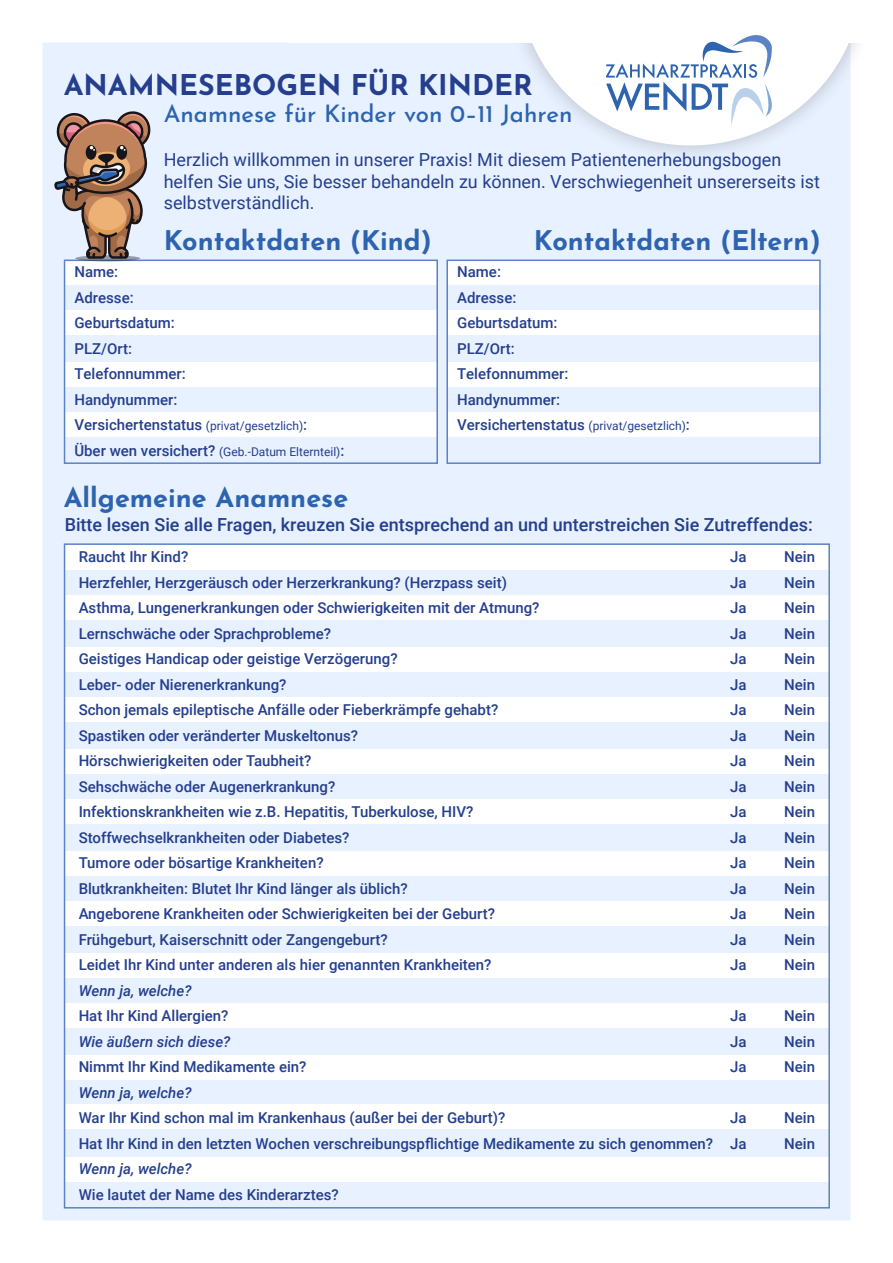
<style>
.page{position:relative;width:893px;height:1263px;background:#fff}
.page>*{position:absolute;margin:0;border:0;box-sizing:border-box;transform-origin:0 0}
.t1{font:700 28.5px "Josefin Sans";color:#253f8e}
.t2{font:700 27px "Josefin Sans";color:#2d63af}
.t3{font:500 24px "Josefin Sans";color:#2d63af}
.t4{font:18px/21.6px "Roboto";color:#253f8e}
.t5{font:500 18px "Roboto";color:#253f8e}
.t6{font:500 15px/25.5px "Roboto";color:#253f8e}
.t7{font:italic 500 15px "Roboto";color:#253f8e}
.t8{font:12px "Roboto";color:#253f8e}
.s1{font-weight:400;font-size:12px}
.s2{font-weight:500;font-size:15px}
</style>
<div class="page">
<div style="left:43px;top:43px;width:807px;height:1177px;background:#e8f1ff"></div>
<div style="left:500px;top:0;width:381px;height:164px;background:#231f20;opacity:.25"></div>
<svg style="left:519px;top:43px;width:343px;height:102px"></svg>
<div style="left:288px;top:0;width:605px;height:43px;background:#fff"></div>
<div style="left:65px;top:545px;width:765px;height:25px;background:#fff"></div>
<div style="left:65px;top:749px;width:765px;height:25px;background:#fff"></div>
<div style="left:65px;top:953px;width:765px;height:25px;background:#fff"></div>
<div style="left:65px;top:647px;width:765px;height:25px;background:#fff"></div>
<div style="left:65px;top:851px;width:765px;height:25px;background:#fff"></div>
<div style="left:65px;top:1055px;width:765px;height:24px;background:#fff"></div>
<div style="left:65px;top:595px;width:765px;height:25px;background:#fff"></div>
<div style="left:65px;top:799px;width:765px;height:25px;background:#fff"></div>
<div style="left:65px;top:1003px;width:765px;height:24px;background:#fff"></div>
<div style="left:65px;top:697px;width:765px;height:25px;background:#fff"></div>
<div style="left:65px;top:901px;width:765px;height:24px;background:#fff"></div>
<div style="left:65px;top:1105px;width:765px;height:24px;background:#fff"></div>
<div style="left:65px;top:1157px;width:765px;height:24px;background:#fff"></div>
<div style="left:64px;top:260px;width:374px;height:25px;background:#fff"></div>
<div style="left:64px;top:362px;width:374px;height:25px;background:#fff"></div>
<div style="left:64px;top:310px;width:374px;height:25px;background:#fff"></div>
<div style="left:64px;top:412px;width:374px;height:25px;background:#fff"></div>
<div style="left:64px;top:260px;width:374px;height:204px;border:2px solid #5b83c3"></div>
<div style="left:447px;top:260px;width:374px;height:25px;background:#fff"></div>
<div style="left:447px;top:362px;width:374px;height:25px;background:#fff"></div>
<div style="left:447px;top:310px;width:374px;height:25px;background:#fff"></div>
<div style="left:447px;top:412px;width:374px;height:25px;background:#fff"></div>
<div style="left:446px;top:260px;width:375px;height:204px;border:2px solid #5b83c3"></div>
<svg style="left:54px;top:110px;width:97px;height:151px;background:#ab9285"></svg>
<svg style="left:606px;top:35px;width:166px;height:90px"></svg>
<h1 class="t1" style="left:64px;top:73px;width:470px">ANAMNESEBOGEN FÜR KINDER</h1>
<h3 class="t3" style="left:164px;top:104px;width:410px">Anamnese für Kinder von 0–11 Jahren</h3>
<p class="t4" style="left:164px;top:150px;width:658px">Herzlich willkommen in unserer Praxis! Mit diesem Patientenerhebungsbogen helfen Sie uns, Sie besser behandeln zu können. Verschwiegenheit unsererseits ist selbstverständlich.</p>
<h2 class="t2" style="left:164px;top:228px;width:270px">Kontaktdaten (Kind)</h2>
<h2 class="t2" style="left:534px;top:228px;width:288px">Kontaktdaten (Eltern)</h2>
<p class="t6" style="left:74px;top:260px;width:234px">Name:<br>Adresse:<br>Geburtsdatum:<br>PLZ/Ort:<br>Telefonnummer:<br>Handynummer:<br>Versichertenstatus <span class="s1">(privat/gesetzlich)</span>:</p>
<p class="t8" style="left:74px;top:446px;width:271px"><span class="s2">Über wen versichert?</span> (Geb.-Datum Elternteil)<span class="s2">:</span></p>
<h2 class="t2" style="left:64px;top:485px;width:286px">Allgemeine Anamnese</h2>
<p class="t6" style="left:457px;top:260px;width:234px">Name:<br>Adresse:<br>Geburtsdatum:<br>PLZ/Ort:<br>Telefonnummer:<br>Handynummer:<br>Versichertenstatus <span class="s1">(privat/gesetzlich)</span>:</p>
<p class="t5" style="left:65px;top:517px;width:750px">Bitte lesen Sie alle Fragen, kreuzen Sie entsprechend an und unterstreichen Sie Zutreffendes:</p>
<p class="t6" style="left:79px;top:545px;width:462px">Raucht Ihr Kind?<br>Herzfehler, Herzgeräusch oder Herzerkrankung? (Herzpass seit)<br>Asthma, Lungenerkrankungen oder Schwierigkeiten mit der Atmung?<br>Lernschwäche oder Sprachprobleme?<br>Geistiges Handicap oder geistige Verzögerung?<br>Leber- oder Nierenerkrankung?<br>Schon jemals epileptische Anfälle oder Fieberkrämpfe gehabt?<br>Spastiken oder veränderter Muskeltonus?<br>Hörschwierigkeiten oder Taubheit?<br>Sehschwäche oder Augenerkrankung?<br>Infektionskrankheiten wie z.B. Hepatitis, Tuberkulose, HIV?<br>Stoffwechselkrankheiten oder Diabetes?<br>Tumore oder bösartige Krankheiten?<br>Blutkrankheiten: Blutet Ihr Kind länger als üblich?<br>Angeborene Krankheiten oder Schwierigkeiten bei der Geburt?<br>Frühgeburt, Kaiserschnitt oder Zangengeburt?<br>Leidet Ihr Kind unter anderen als hier genannten Krankheiten?</p>
<p class="t7" style="left:79px;top:984px;width:114px">Wenn ja, welche?</p>
<p class="t6" style="left:79px;top:1004px;width:151px">Hat Ihr Kind Allergien?</p>
<p class="t7" style="left:79px;top:1035px;width:153px">Wie äußern sich diese?</p>
<p class="t6" style="left:79px;top:1055px;width:229px">Nimmt Ihr Kind Medikamente ein?</p>
<p class="t7" style="left:79px;top:1086px;width:114px">Wenn ja, welche?</p>
<p class="t6" style="left:79px;top:1106px;width:636px">War Ihr Kind schon mal im Krankenhaus (außer bei der Geburt)?<br>Hat Ihr Kind in den letzten Wochen verschreibungspflichtige Medikamente zu sich genommen?</p>
<p class="t7" style="left:79px;top:1163px;width:114px">Wenn ja, welche?</p>
<p class="t6" style="left:79px;top:1182px;width:262px">Wie lautet der Name des Kinderarztes?</p>
<p class="t6" style="left:730px;top:545px;width:18px">Ja</p>
<p class="t6" style="left:784px;top:545px;width:32px">Nein</p>
<p class="t6" style="left:730px;top:570px;width:18px">Ja</p>
<p class="t6" style="left:784px;top:570px;width:32px">Nein</p>
<p class="t6" style="left:730px;top:596px;width:18px">Ja</p>
<p class="t6" style="left:784px;top:596px;width:32px">Nein</p>
<p class="t6" style="left:730px;top:621px;width:18px">Ja</p>
<p class="t6" style="left:784px;top:621px;width:32px">Nein</p>
<p class="t6" style="left:730px;top:647px;width:18px">Ja</p>
<p class="t6" style="left:784px;top:647px;width:32px">Nein</p>
<p class="t6" style="left:730px;top:672px;width:18px">Ja</p>
<p class="t6" style="left:784px;top:672px;width:32px">Nein</p>
<p class="t6" style="left:730px;top:698px;width:18px">Ja</p>
<p class="t6" style="left:784px;top:698px;width:32px">Nein</p>
<p class="t6" style="left:730px;top:723px;width:18px">Ja</p>
<p class="t6" style="left:784px;top:723px;width:32px">Nein</p>
<p class="t6" style="left:730px;top:749px;width:18px">Ja</p>
<p class="t6" style="left:784px;top:749px;width:32px">Nein</p>
<p class="t6" style="left:730px;top:774px;width:18px">Ja</p>
<p class="t6" style="left:784px;top:774px;width:32px">Nein</p>
<p class="t6" style="left:730px;top:800px;width:18px">Ja</p>
<p class="t6" style="left:784px;top:800px;width:32px">Nein</p>
<p class="t6" style="left:730px;top:825px;width:18px">Ja</p>
<p class="t6" style="left:784px;top:825px;width:32px">Nein</p>
<p class="t6" style="left:730px;top:851px;width:18px">Ja</p>
<p class="t6" style="left:784px;top:851px;width:32px">Nein</p>
<p class="t6" style="left:730px;top:876px;width:18px">Ja</p>
<p class="t6" style="left:784px;top:876px;width:32px">Nein</p>
<p class="t6" style="left:730px;top:902px;width:18px">Ja</p>
<p class="t6" style="left:784px;top:902px;width:32px">Nein</p>
<p class="t6" style="left:730px;top:927px;width:18px">Ja</p>
<p class="t6" style="left:784px;top:927px;width:32px">Nein</p>
<p class="t6" style="left:730px;top:953px;width:18px">Ja</p>
<p class="t6" style="left:784px;top:953px;width:32px">Nein</p>
<p class="t6" style="left:730px;top:1004px;width:18px">Ja</p>
<p class="t6" style="left:784px;top:1004px;width:32px">Nein</p>
<p class="t6" style="left:730px;top:1029px;width:18px">Ja</p>
<p class="t6" style="left:784px;top:1029px;width:32px">Nein</p>
<p class="t6" style="left:730px;top:1055px;width:18px">Ja</p>
<p class="t6" style="left:784px;top:1055px;width:32px">Nein</p>
<p class="t6" style="left:730px;top:1106px;width:18px">Ja</p>
<p class="t6" style="left:784px;top:1106px;width:32px">Nein</p>
<p class="t6" style="left:730px;top:1131px;width:18px">Ja</p>
<p class="t6" style="left:784px;top:1131px;width:32px">Nein</p>
</div>
